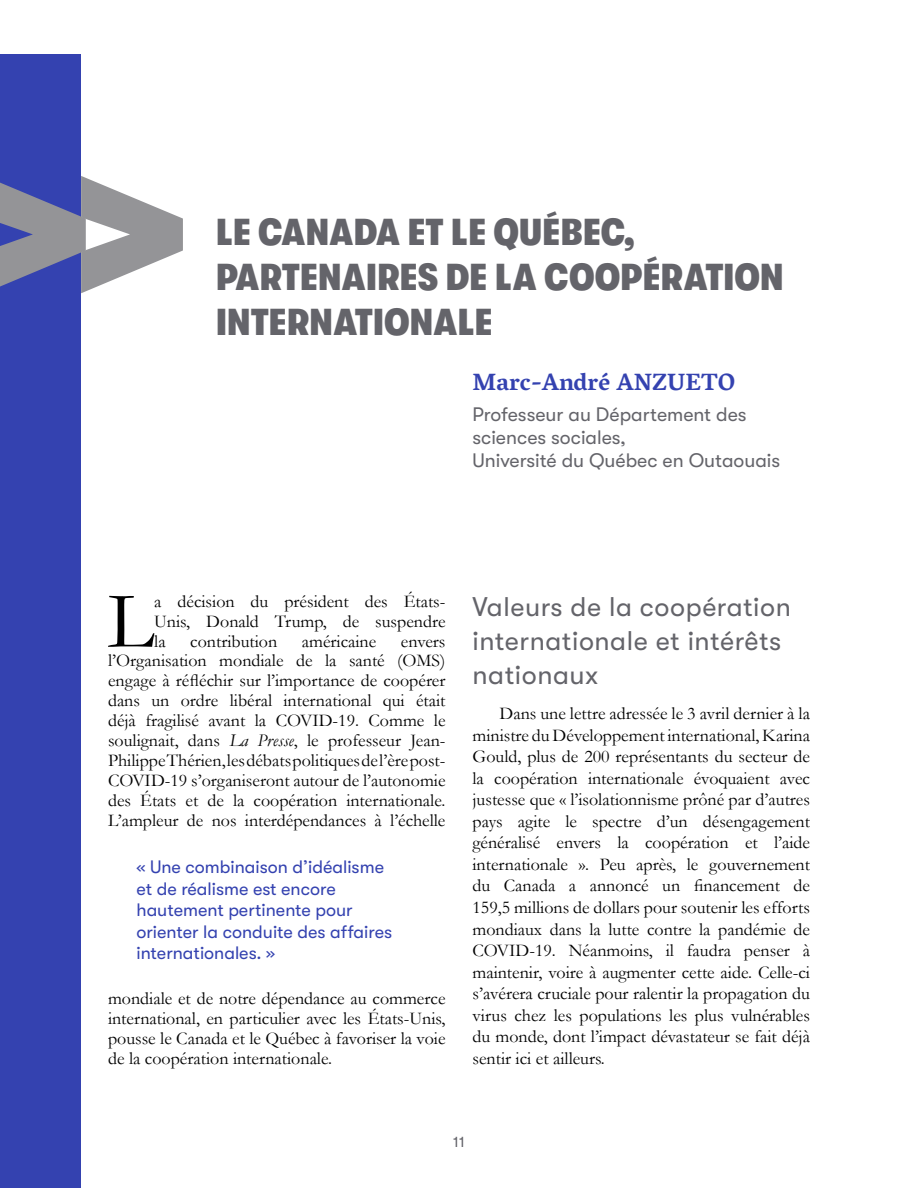
<style>
.page{position:relative;width:918px;height:1188px;background:#fff}
.page>*{position:absolute;margin:0;border:0;box-sizing:border-box;transform-origin:0 0}
.t1{font:700 212.7px "Roboto";color:#949497}
.Corps_de_texte_1er_p{font:81.45px "Garamond";color:#000}
.Chapitre_TITRE{font:900 condensed 37.5px/45px "GT Walsheim";letter-spacing:.01em;color:#64646a}
.Intertitre_1_minuscu{font:27px/34.2px "GT Walsheim";letter-spacing:.02em;color:#64646a}
.Chapitre_Auteurs{font:700 24px "Vesper Libre";color:#3442b0}
.Chapître_Auteurs_fon{font:19.5px/23.4px "GT Walsheim";color:#64646a}
.CORPS_DE_TEXTE{font:18px/21.6px "Garamond";color:#000;text-align:justify}
.Corps_de_texte_1er_p-2{font:18px/20px "Garamond";color:#000;text-align:justify}
.t2{font:18px/21.6px "GT Walsheim";color:#3442b0}
.t3{font:15px "GT Walsheim";color:#64646a}
.s1{font-style:italic}
</style>
<div class="page">
<div style="left:0;top:54px;width:81px;height:1134px;background:#3442b0"></div>
<svg style="left:0;top:176px;width:183px;height:118px"></svg>
<h1 class="t1" style="left:-23px;top:74px;width:209px">&gt;&gt;</h1>
<p class="Chapitre_TITRE" style="left:216px;top:209px;width:569px">LE CANADA ET LE QUÉBEC,<br>PARTENAIRES DE LA COOPÉRATION<br>INTERNATIONALE</p>
<p class="Chapitre_Auteurs" style="left:472px;top:368px;width:264px">Marc-André ANZUETO</p>
<p class="Chapître_Auteurs_fon" style="left:472px;top:402px;width:309px">Professeur au Département des sciences sociales,<br>Université du Québec en Outaouais</p>
<p class="Corps_de_texte_1er_p" style="left:108px;top:566px;width:48px">L</p>
<p class="Corps_de_texte_1er_p-2" style="left:154px;top:591px;width:293px">a décision du président des États-Unis, Donald Trump, de suspendre la</p>
<p class="Corps_de_texte_1er_p-2" style="left:190px;top:630px;width:88px">contribution</p>
<p class="Corps_de_texte_1er_p-2" style="left:302px;top:630px;width:76px">américaine</p>
<p class="Corps_de_texte_1er_p-2" style="left:108px;top:630px;width:339px;text-indent:293px">envers l’Organisation mondiale de la santé (OMS) engage à réfléchir sur l’importance de coopérer dans un ordre libéral international qui était déjà fragilisé avant la COVID-19. Comme le soulignait, dans <span class="s1">La Presse</span>, le professeur Jean-Philippe Thérien, les débats politiques de l’ère post-COVID-19 s’organiseront autour de l’autonomie des États et de la coopération internationale.<br>L’ampleur de nos interdépendances à l’échelle</p>
<p class="t2" style="left:136px;top:856px;width:257px">« Une combinaison d’idéalisme et de réalisme est encore hautement pertinente pour orienter la conduite des affaires internationales. »</p>
<p class="Corps_de_texte_1er_p-2" style="left:108px;top:988px;width:339px">mondiale et de notre dépendance au commerce international, en particulier avec les États-Unis, pousse le Canada et le Québec à favoriser la voie de la coopération internationale.</p>
<p class="Intertitre_1_minuscu" style="left:472px;top:590px;width:320px">Valeurs de la coopération internationale et intérêts nationaux</p>
<p class="CORPS_DE_TEXTE" style="left:472px;top:702px;width:339px;text-indent:27px">Dans une lettre adressée le 3 avril dernier à la ministre du Développement international, Karina Gould, plus de 200 représentants du secteur de la coopération internationale évoquaient avec justesse que « l’isolationnisme prôné par d’autres pays agite le spectre d’un désengagement généralisé envers la coopération et l’aide internationale ». Peu après, le gouvernement du Canada a annoncé un financement de 159,5 millions de dollars pour soutenir les efforts mondiaux dans la lutte contre la pandémie de COVID-19. Néanmoins, il faudra penser à maintenir, voire à augmenter cette aide. Celle-ci s’avérera cruciale pour ralentir la propagation du virus chez les populations les plus vulnérables du monde, dont l’impact dévastateur se fait déjà sentir ici et ailleurs.</p>
<p class="t3" style="left:453px;top:1133px;width:13px">11</p>
</div>
